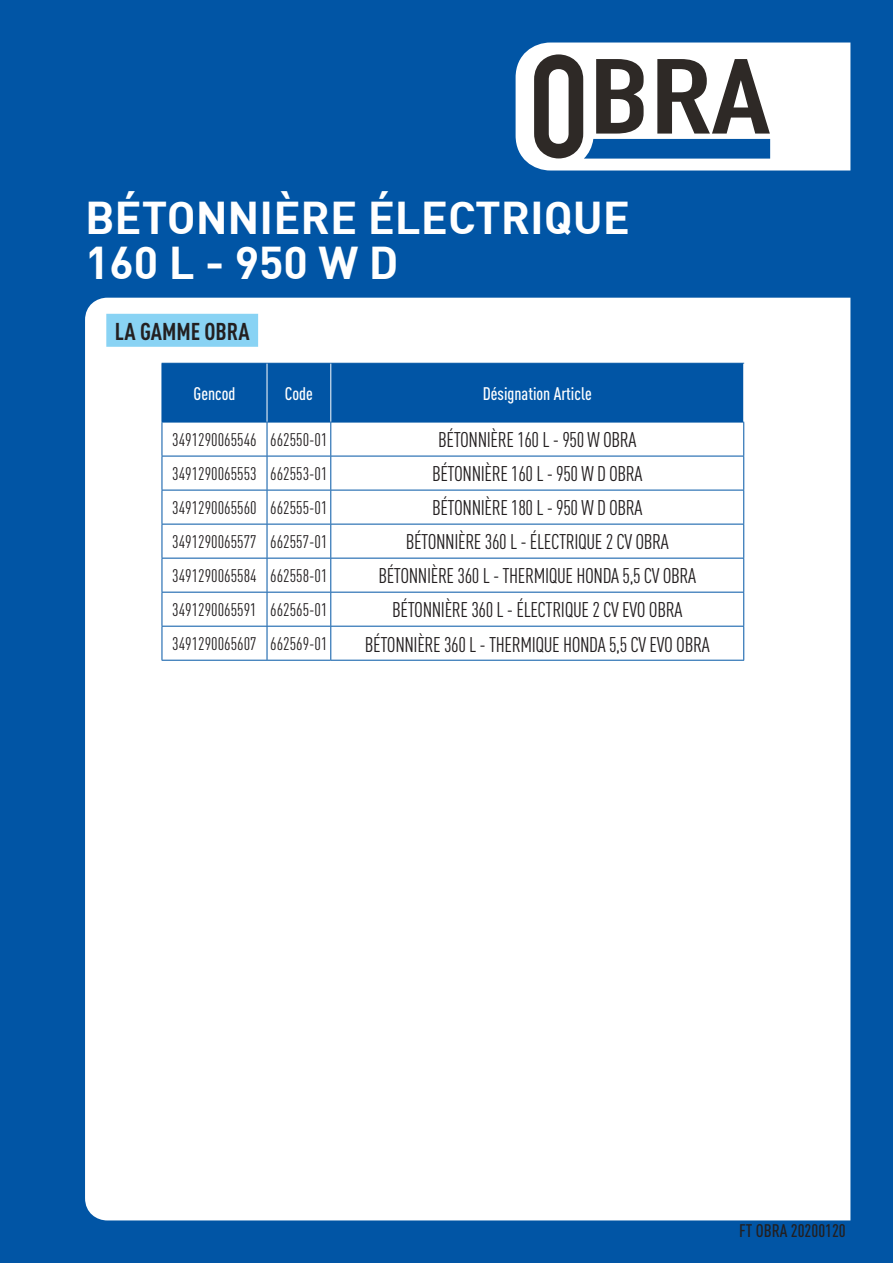
<style>
.page{position:relative;width:893px;height:1263px;background:#0155a5}
.page>*{position:absolute;margin:0;border:0;box-sizing:border-box;transform-origin:0 0}
.t1{font:700 45px/45px "DIN";color:#fff}
.t2{font:700 24px "DIN Cond";color:#231f20}
.t3{font:21px "DIN Cond";letter-spacing:-.02em;color:#231f20}
.t4{font:18px "DIN Cond";color:#231f20}
.t5{font:500 18px "DIN Cond";color:#fff}
.t6{font:500 18px "DIN Cond";color:#231f20}
</style>
<div class="page">
<div style="left:85px;top:298px;width:765px;height:922px;background:#fff"></div>
<svg style="left:516px;top:43px;width:334px;height:127px;background:#b4bbc2"></svg>
<div style="left:106px;top:314px;width:152px;height:33px;background:#89d3f4"></div>
<svg style="left:163px;top:364px;width:580px;height:58px"></svg>
<hr style="left:162px;top:363px;width:105px;height:1px;background:#0155a5">
<hr style="left:162px;top:364px;width:1px;height:58px;background:#0155a5">
<hr style="left:267px;top:363px;width:64px;height:1px;background:#0155a5">
<hr style="left:331px;top:363px;width:413px;height:1px;background:#0155a5">
<hr style="left:162px;top:422px;width:105px;height:1px;background:#0155a5">
<hr style="left:162px;top:422px;width:1px;height:34px;background:#0155a5">
<hr style="left:267px;top:422px;width:64px;height:1px;background:#0155a5">
<hr style="left:267px;top:422px;width:1px;height:34px;background:#0155a5">
<hr style="left:331px;top:422px;width:413px;height:1px;background:#0155a5">
<hr style="left:330px;top:422px;width:1px;height:34px;background:#0155a5">
<hr style="left:743px;top:422px;width:1px;height:34px;background:#0155a5">
<hr style="left:162px;top:456px;width:105px;height:1px;background:#0155a5">
<hr style="left:162px;top:456px;width:1px;height:34px;background:#0155a5">
<hr style="left:267px;top:456px;width:64px;height:1px;background:#0155a5">
<hr style="left:267px;top:456px;width:1px;height:34px;background:#0155a5">
<hr style="left:331px;top:456px;width:413px;height:1px;background:#0155a5">
<hr style="left:330px;top:456px;width:1px;height:34px;background:#0155a5">
<hr style="left:743px;top:456px;width:1px;height:34px;background:#0155a5">
<hr style="left:162px;top:490px;width:105px;height:1px;background:#0155a5">
<hr style="left:162px;top:490px;width:1px;height:34px;background:#0155a5">
<hr style="left:267px;top:490px;width:64px;height:1px;background:#0155a5">
<hr style="left:267px;top:490px;width:1px;height:34px;background:#0155a5">
<hr style="left:331px;top:490px;width:413px;height:1px;background:#0155a5">
<hr style="left:330px;top:490px;width:1px;height:34px;background:#0155a5">
<hr style="left:743px;top:490px;width:1px;height:34px;background:#0155a5">
<hr style="left:162px;top:524px;width:105px;height:1px;background:#0155a5">
<hr style="left:162px;top:524px;width:1px;height:34px;background:#0155a5">
<hr style="left:267px;top:524px;width:64px;height:1px;background:#0155a5">
<hr style="left:267px;top:524px;width:1px;height:34px;background:#0155a5">
<hr style="left:331px;top:524px;width:413px;height:1px;background:#0155a5">
<hr style="left:330px;top:524px;width:1px;height:34px;background:#0155a5">
<hr style="left:743px;top:524px;width:1px;height:34px;background:#0155a5">
<hr style="left:162px;top:558px;width:105px;height:1px;background:#0155a5">
<hr style="left:162px;top:558px;width:1px;height:34px;background:#0155a5">
<hr style="left:267px;top:558px;width:64px;height:1px;background:#0155a5">
<hr style="left:267px;top:558px;width:1px;height:34px;background:#0155a5">
<hr style="left:331px;top:558px;width:413px;height:1px;background:#0155a5">
<hr style="left:330px;top:558px;width:1px;height:34px;background:#0155a5">
<hr style="left:743px;top:558px;width:1px;height:34px;background:#0155a5">
<hr style="left:162px;top:592px;width:105px;height:1px;background:#0155a5">
<hr style="left:162px;top:592px;width:1px;height:34px;background:#0155a5">
<hr style="left:267px;top:592px;width:64px;height:1px;background:#0155a5">
<hr style="left:267px;top:592px;width:1px;height:34px;background:#0155a5">
<hr style="left:331px;top:592px;width:413px;height:1px;background:#0155a5">
<hr style="left:330px;top:592px;width:1px;height:34px;background:#0155a5">
<hr style="left:743px;top:592px;width:1px;height:34px;background:#0155a5">
<hr style="left:162px;top:626px;width:105px;height:1px;background:#0155a5">
<hr style="left:162px;top:626px;width:1px;height:34px;background:#0155a5">
<hr style="left:267px;top:626px;width:64px;height:1px;background:#0155a5">
<hr style="left:267px;top:626px;width:1px;height:34px;background:#0155a5">
<hr style="left:331px;top:626px;width:413px;height:1px;background:#0155a5">
<hr style="left:330px;top:626px;width:1px;height:34px;background:#0155a5">
<hr style="left:743px;top:626px;width:1px;height:34px;background:#0155a5">
<hr style="left:162px;top:660px;width:105px;height:1px;background:#0155a5">
<hr style="left:267px;top:660px;width:64px;height:1px;background:#0155a5">
<hr style="left:331px;top:660px;width:413px;height:1px;background:#0155a5">
<hr style="left:267px;top:364px;width:1px;height:58px;background:#fff">
<hr style="left:330px;top:364px;width:1px;height:58px;background:#fff">
<hr style="left:743px;top:364px;width:1px;height:58px;background:#fff">
<p class="t1" style="left:85px;top:193px;width:547px">BÉTONNIÈRE ÉLECTRIQUE<br>160 L - 950 W D</p>
<p class="t2" style="left:115px;top:316px;width:136px">LA GAMME OBRA</p>
<p class="t5" style="left:194px;top:383px;width:43px">Gencod</p>
<p class="t5" style="left:285px;top:383px;width:30px">Code</p>
<p class="t5" style="left:483px;top:383px;width:111px">Désignation Article</p>
<p class="t4" style="left:172px;top:429px;width:86px">3491290065546</p>
<p class="t4" style="left:270px;top:429px;width:59px">662550-01</p>
<p class="t3" style="left:438px;top:428px;width:200px">BÉTONNIÈRE 160 L - 950 W OBRA</p>
<p class="t4" style="left:172px;top:463px;width:86px">3491290065553</p>
<p class="t4" style="left:270px;top:463px;width:59px">662553-01</p>
<p class="t3" style="left:432px;top:462px;width:212px">BÉTONNIÈRE 160 L - 950 W D OBRA</p>
<p class="t4" style="left:172px;top:497px;width:86px">3491290065560</p>
<p class="t4" style="left:270px;top:497px;width:59px">662555-01</p>
<p class="t3" style="left:432px;top:496px;width:212px">BÉTONNIÈRE 180 L - 950 W D OBRA</p>
<p class="t4" style="left:172px;top:531px;width:86px">3491290065577</p>
<p class="t4" style="left:270px;top:531px;width:59px">662557-01</p>
<p class="t3" style="left:406px;top:530px;width:265px">BÉTONNIÈRE 360 L - ÉLECTRIQUE 2 CV OBRA</p>
<p class="t4" style="left:172px;top:565px;width:86px">3491290065584</p>
<p class="t4" style="left:270px;top:565px;width:59px">662558-01</p>
<p class="t3" style="left:378px;top:564px;width:319px">BÉTONNIÈRE 360 L - THERMIQUE HONDA 5,5 CV OBRA</p>
<p class="t4" style="left:172px;top:599px;width:86px">3491290065591</p>
<p class="t4" style="left:270px;top:599px;width:59px">662565-01</p>
<p class="t3" style="left:392px;top:598px;width:292px">BÉTONNIÈRE 360 L - ÉLECTRIQUE 2 CV EVO OBRA</p>
<p class="t4" style="left:172px;top:633px;width:86px">3491290065607</p>
<p class="t4" style="left:270px;top:633px;width:59px">662569-01</p>
<p class="t3" style="left:365px;top:632px;width:346px">BÉTONNIÈRE 360 L - THERMIQUE HONDA 5,5 CV EVO OBRA</p>
<p class="t6" style="left:739px;top:1220px;width:108px">FT OBRA 20200120</p>
</div>
